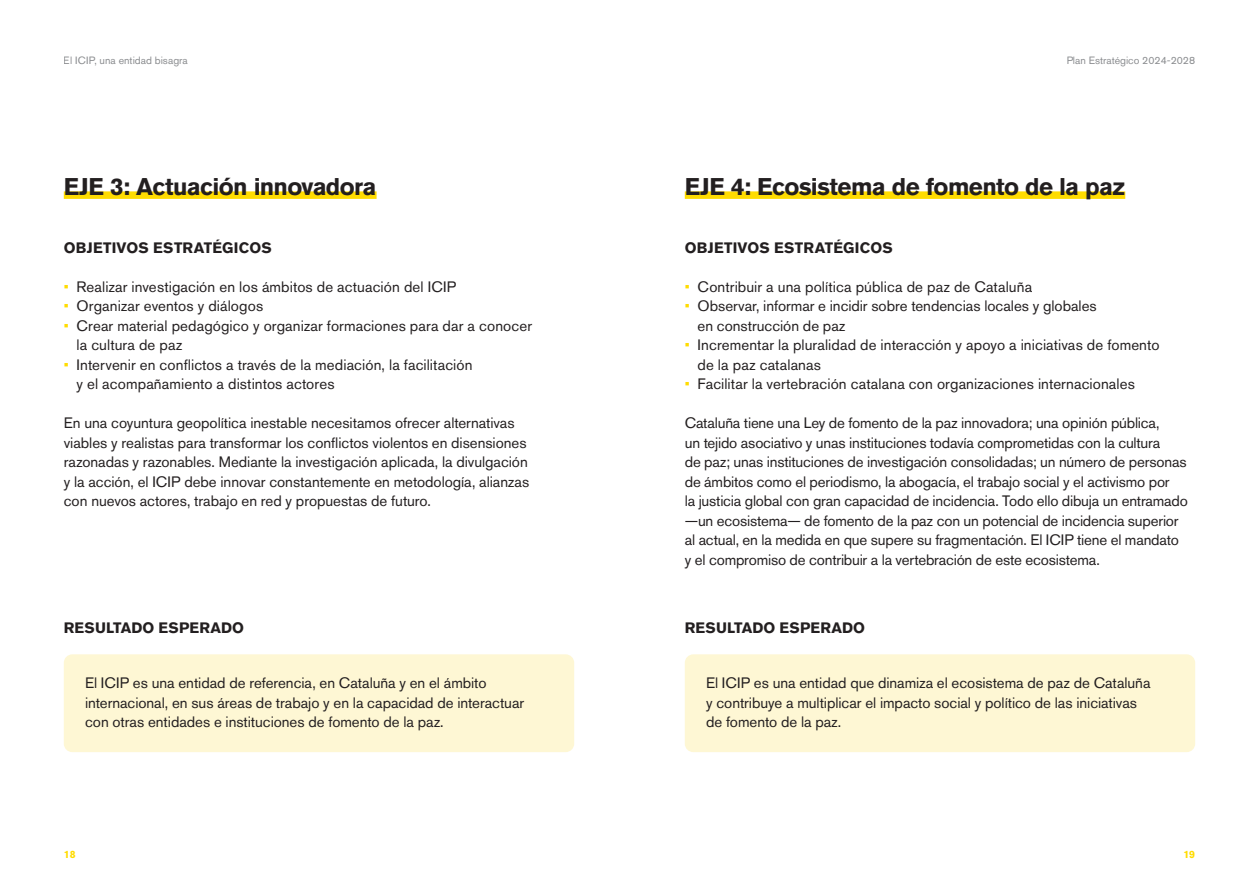
<style>
.page{position:relative;width:1259px;height:893px;background:#fff}
.page>*{position:absolute;margin:0;border:0;box-sizing:border-box;transform-origin:0 0}
.t1{font:700 24px "Akzidenz Grotesk BQ";letter-spacing:-.025em;color:#231f20}
.t2{font:15px/19.5px "Akzidenz Grotesk BQ";letter-spacing:-.005em;color:#231f20}
.t3{font:700 15px "Akzidenz Grotesk BQ";letter-spacing:.01em;color:#231f20}
.t4{font:10.5px "Akzidenz Grotesk BQ";color:#8a8c8f}
.t5{font:700 10.5px "Akzidenz Grotesk BQ";color:#ffdc01}
.s1{color:#ffdc01}
</style>
<div class="page">
<div style="left:64px;top:654px;width:510px;height:98px;background:#fef7d4;border-radius:9px"></div>
<div style="left:64px;top:191px;width:312px;height:8px;background:#ffdc01"></div>
<div style="left:685px;top:654px;width:510px;height:98px;background:#fef7d4;border-radius:9px"></div>
<div style="left:685px;top:191px;width:440px;height:8px;background:#ffdc01"></div>
<p class="t4" style="left:64px;top:54px;width:125px">El ICIP, una entidad bisagra</p>
<p class="t4" style="left:1066px;top:54px;width:130px">Plan Estratégico 2024-2028</p>
<p class="t1" style="left:64px;top:173px;width:314px">EJE 3: Actuación innovadora</p>
<p class="t3" style="left:64px;top:239px;width:209px">OBJETIVOS ESTRATÉGICOS</p>
<p class="t2" style="left:64px;top:277px;width:394px"><span class="s1">•</span> Realizar investigación en los ámbitos de actuación del ICIP</p>
<p class="t2" style="left:64px;top:296px;width:201px"><span class="s1">•</span> Organizar eventos y diálogos</p>
<p class="t2" style="left:77px;top:316px;width:457px;text-indent:-13px"><span class="s1">•</span> Crear material pedagógico y organizar formaciones para dar a conocer la cultura de paz</p>
<p class="t2" style="left:77px;top:355px;width:397px;text-indent:-13px"><span class="s1">•</span> Intervenir en conflictos a través de la mediación, la facilitación y el acompañamiento a distintos actores</p>
<p class="t2" style="left:64px;top:413px;width:467px">En una coyuntura geopolítica inestable necesitamos ofrecer alternativas viables y realistas para transformar los conflictos violentos en disensiones razonadas y razonables. Mediante la investigación aplicada, la divulgación y la acción, el ICIP debe innovar constantemente en metodología, alianzas con nuevos actores, trabajo en red y propuestas de futuro.</p>
<p class="t1" style="left:685px;top:173px;width:442px">EJE 4: Ecosistema de fomento de la paz</p>
<p class="t3" style="left:685px;top:239px;width:209px">OBJETIVOS ESTRATÉGICOS</p>
<p class="t2" style="left:685px;top:277px;width:349px"><span class="s1">•</span> Contribuir a una política pública de paz de Cataluña</p>
<p class="t2" style="left:697px;top:296px;width:401px;text-indent:-13px"><span class="s1">•</span> Observar, informar e incidir sobre tendencias locales y globales en construcción de paz</p>
<p class="t2" style="left:697px;top:335px;width:463px;text-indent:-13px"><span class="s1">•</span> Incrementar la pluralidad de interacción y apoyo a iniciativas de fomento de la paz catalanas</p>
<p class="t2" style="left:685px;top:374px;width:452px"><span class="s1">•</span> Facilitar la vertebración catalana con organizaciones internacionales</p>
<p class="t2" style="left:685px;top:413px;width:504px">Cataluña tiene una Ley de fomento de la paz innovadora; una opinión pública,<br>un tejido asociativo y unas instituciones todavía comprometidas con la cultura<br>de paz; unas instituciones de investigación consolidadas; un número de personas de ámbitos como el periodismo, la abogacía, el trabajo social y el activismo por<br>la justicia global con gran capacidad de incidencia. Todo ello dibuja un entramado —un ecosistema— de fomento de la paz con un potencial de incidencia superior al actual, en la medida en que supere su fragmentación. El ICIP tiene el mandato y el compromiso de contribuir a la vertebración de este ecosistema.</p>
<p class="t3" style="left:64px;top:619px;width:182px">RESULTADO ESPERADO</p>
<p class="t3" style="left:685px;top:619px;width:182px">RESULTADO ESPERADO</p>
<p class="t2" style="left:85px;top:673px;width:441px">El ICIP es una entidad de referencia, en Cataluña y en el ámbito internacional, en sus áreas de trabajo y en la capacidad de interactuar con otras entidades e instituciones de fomento de la paz.</p>
<p class="t2" style="left:706px;top:673px;width:446px">El ICIP es una entidad que dinamiza el ecosistema de paz de Cataluña y contribuye a multiplicar el impacto social y político de las iniciativas de fomento de la paz.</p>
<p class="t5" style="left:64px;top:849px;width:13px">18</p>
<p class="t5" style="left:1183px;top:849px;width:13px">19</p>
</div>
